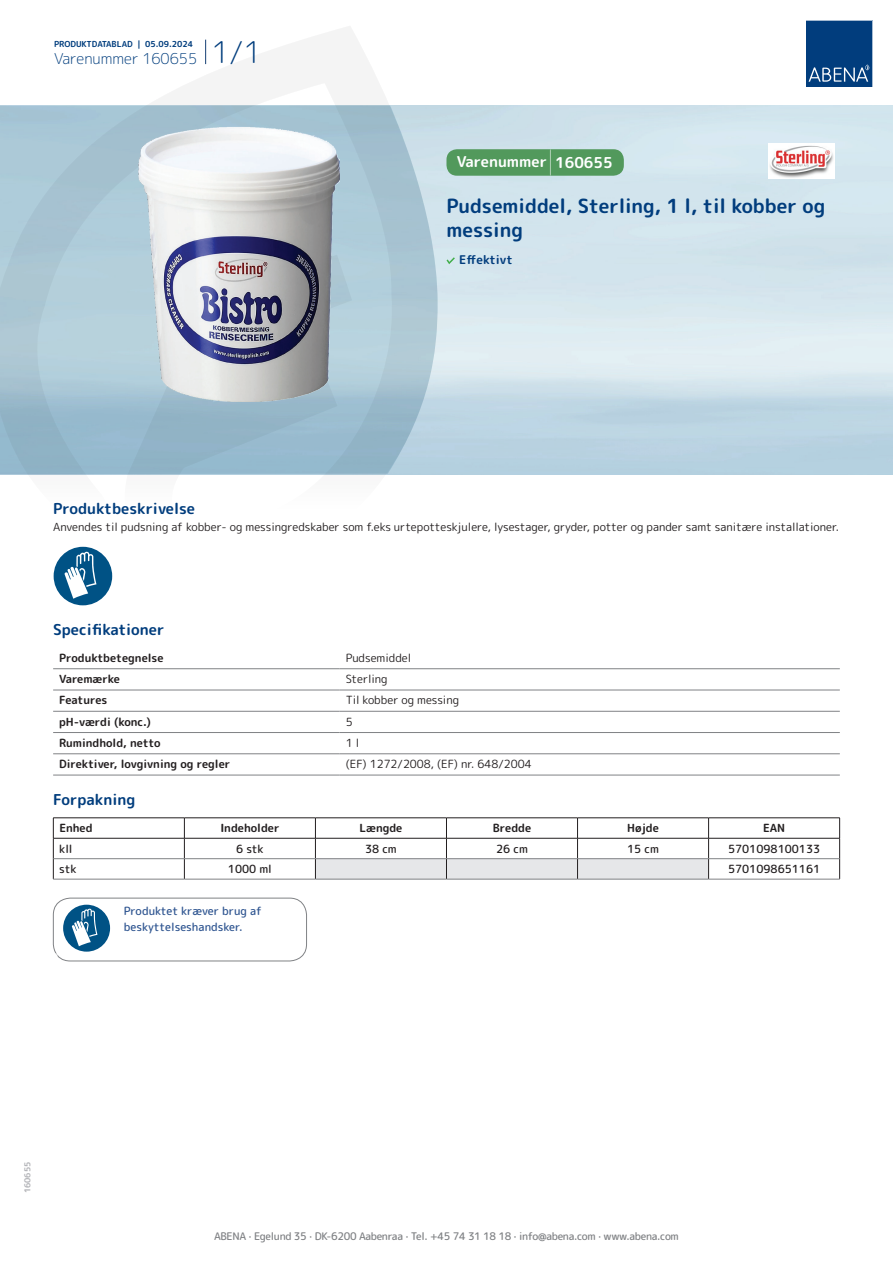
<style>
.page{position:relative;width:893px;height:1263px;background:#fff}
.page>*{position:absolute;margin:0;border:0;box-sizing:border-box;transform-origin:0 0}
.t1{font:700 19.5px/24px "Rounded Mplus 1 c";color:#013d7d}
.t2{font:700 15px "Rounded Mplus 1 c";color:#013d7d}
.t3{font:300 15px "Rounded Mplus 1 c";color:#013d7d}
.t4{font:700 15px "Rounded Mplus 1 c";color:#fff}
.t5{font:700 12px "Rounded Mplus 1 c";color:#013d7d}
.t6{font:11.25px "Rounded Mplus 1 c";color:#231f20}
.t7{font:700 11.25px "Rounded Mplus 1 c";color:#231f20}
.t8{font:500 11.25px "Rounded Mplus 1 c";color:#231f20}
.t9{font:500 11.25px/16.5px "Rounded Mplus 1 c";color:#305691}
.t10{font:500 10.5px "Rounded Mplus 1 c";letter-spacing:-.03em;color:#808285}
.t11{font:700 10.5px "Rounded Mplus 1 c";color:#fff}
.t12{font:700 8.25px "Rounded Mplus 1 c";color:#013d7d}
.t13{font:700 8.25px "Rounded Mplus 1 c";color:#b2b3b7}
.s1{font-size:30px}
.s2{font-size:25.5px}
</style>
<div class="page">
<svg style="left:0;top:26px;width:439px;height:580px"></svg>
<svg style="left:0;top:106px;width:438px;height:368px;background:#a6c4d3"></svg>
<svg style="left:205px;top:40px;width:1px;height:24px"></svg>
<svg style="left:806px;top:20px;width:67px;height:67px;background:#144b86"></svg>
<img style="left:139px;top:127px;width:200px;height:275px">
<div style="left:54px;top:547px;width:58px;height:58px;background:#005285;border-radius:50%"></div>
<svg style="left:65px;top:552px;width:31px;height:47px"></svg>
<hr style="left:53px;top:668px;width:287px;height:1px;background:#808285">
<hr style="left:340px;top:668px;width:500px;height:1px;background:#808285">
<hr style="left:53px;top:690px;width:287px;height:1px;background:#808285">
<hr style="left:340px;top:690px;width:500px;height:1px;background:#808285">
<hr style="left:53px;top:711px;width:287px;height:1px;background:#808285">
<hr style="left:340px;top:711px;width:500px;height:1px;background:#808285">
<hr style="left:53px;top:732px;width:287px;height:1px;background:#808285">
<hr style="left:340px;top:732px;width:500px;height:1px;background:#808285">
<hr style="left:53px;top:753px;width:287px;height:1px;background:#808285">
<hr style="left:340px;top:753px;width:500px;height:1px;background:#808285">
<hr style="left:53px;top:775px;width:287px;height:1px;background:#808285">
<hr style="left:340px;top:775px;width:500px;height:1px;background:#808285">
<hr style="left:53px;top:817px;width:131px;height:1px;background:#231f20">
<hr style="left:184px;top:817px;width:131px;height:1px;background:#231f20">
<hr style="left:315px;top:817px;width:131px;height:1px;background:#231f20">
<hr style="left:446px;top:817px;width:131px;height:1px;background:#231f20">
<hr style="left:577px;top:817px;width:132px;height:1px;background:#231f20">
<hr style="left:709px;top:817px;width:131px;height:1px;background:#231f20">
<hr style="left:53px;top:838px;width:131px;height:1px;background:#231f20">
<hr style="left:184px;top:838px;width:131px;height:1px;background:#231f20">
<hr style="left:709px;top:838px;width:131px;height:1px;background:#231f20">
<svg style="left:53px;top:818px;width:1px;height:61px"></svg>
<svg style="left:184px;top:818px;width:1px;height:61px"></svg>
<svg style="left:315px;top:818px;width:394px;height:61px"></svg>
<svg style="left:839px;top:818px;width:1px;height:61px"></svg>
<hr style="left:54px;top:858px;width:130px;height:1px;background:#808285">
<hr style="left:184px;top:858px;width:131px;height:1px;background:#808285">
<hr style="left:315px;top:858px;width:131px;height:1px;background:#808285">
<hr style="left:446px;top:858px;width:131px;height:1px;background:#808285">
<hr style="left:577px;top:858px;width:132px;height:1px;background:#808285">
<hr style="left:709px;top:858px;width:130px;height:1px;background:#808285">
<hr style="left:53px;top:879px;width:131px;height:1px;background:#808285">
<hr style="left:184px;top:879px;width:131px;height:1px;background:#808285">
<hr style="left:315px;top:879px;width:131px;height:1px;background:#808285">
<hr style="left:446px;top:879px;width:131px;height:1px;background:#808285">
<hr style="left:577px;top:879px;width:132px;height:1px;background:#808285">
<hr style="left:709px;top:879px;width:131px;height:1px;background:#808285">
<div style="left:63px;top:905px;width:47px;height:47px;background:#005285;border-radius:50%"></div>
<svg style="left:72px;top:909px;width:25px;height:37px"></svg>
<div style="left:53px;top:898px;width:254px;height:63px;border:1px solid #808285;border-radius:17px"></div>
<svg style="left:446px;top:257px;width:9px;height:7px"></svg>
<div style="left:446px;top:149px;width:178px;height:27px;background:#52995c;border-radius:10px"></div>
<img style="left:769px;top:145px;width:65px;height:34px">
<p class="t12" style="left:54px;top:38px;width:141px">PRODUKTDATABLAD | 05.09.2024</p>
<h2 class="t3" style="left:54px;top:48px;width:209px">Varenummer 160655 <span class="s1">1/1</span></h2>
<h2 class="t4" style="left:457px;top:151px;width:157px">Varenummer <span class="s2">|</span> 160655</h2>
<h1 class="t1" style="left:446px;top:194px;width:380px">Pudsemiddel, Sterling, 1 l, til kobber og messing</h1>
<p class="t5" style="left:459px;top:251px;width:55px">Effektivt</p>
<h2 class="t2" style="left:53px;top:498px;width:143px">Produktbeskrivelse</h2>
<p class="t6" style="left:53px;top:518px;width:787px">Anvendes til pudsning af kobber- og messingredskaber som f.eks urtepotteskjulere, lysestager, gryder, potter og pander samt sanitære installationer.</p>
<h2 class="t2" style="left:53px;top:619px;width:113px">Specifikationer</h2>
<p class="t7" style="left:59px;top:650px;width:106px">Produktbetegnelse</p>
<p class="t6" style="left:346px;top:650px;width:67px">Pudsemiddel</p>
<p class="t7" style="left:59px;top:671px;width:62px">Varemærke</p>
<p class="t6" style="left:346px;top:671px;width:43px">Sterling</p>
<p class="t7" style="left:59px;top:692px;width:50px">Features</p>
<p class="t6" style="left:346px;top:692px;width:115px">Til kobber og messing</p>
<p class="t7" style="left:59px;top:714px;width:93px">pH-værdi (konc.)</p>
<p class="t6" style="left:346px;top:714px;width:8px">5</p>
<p class="t7" style="left:59px;top:735px;width:103px">Rumindhold, netto</p>
<p class="t6" style="left:346px;top:735px;width:15px">1 l</p>
<p class="t7" style="left:59px;top:756px;width:173px">Direktiver, lovgivning og regler</p>
<p class="t6" style="left:346px;top:756px;width:188px">(EF) 1272/2008, (EF) nr. 648/2004</p>
<h2 class="t2" style="left:53px;top:789px;width:84px">Forpakning</h2>
<p class="t7" style="left:59px;top:820px;width:35px">Enhed</p>
<p class="t7" style="left:220px;top:820px;width:61px">Indeholder</p>
<p class="t7" style="left:359px;top:820px;width:44px">Længde</p>
<p class="t7" style="left:493px;top:820px;width:40px">Bredde</p>
<p class="t7" style="left:627px;top:820px;width:33px">Højde</p>
<p class="t7" style="left:763px;top:820px;width:24px">EAN</p>
<p class="t8" style="left:59px;top:840px;width:15px">kll</p>
<p class="t8" style="left:236px;top:840px;width:29px">6 stk</p>
<p class="t8" style="left:365px;top:840px;width:33px">38 cm</p>
<p class="t8" style="left:496px;top:840px;width:33px">26 cm</p>
<p class="t8" style="left:627px;top:840px;width:33px">15 cm</p>
<p class="t8" style="left:728px;top:840px;width:94px">5701098100133</p>
<p class="t8" style="left:59px;top:861px;width:19px">stk</p>
<p class="t8" style="left:228px;top:861px;width:45px">1000 ml</p>
<p class="t8" style="left:728px;top:861px;width:94px">5701098651161</p>
<p class="t9" style="left:124px;top:902px;width:139px">Produktet kræver brug af beskyttelseshandsker.</p>
<p class="t11" style="left:53px;top:950px;width:7px">*</p>
<p class="t13" style="left:22px;top:1193px;width:33px;rotate:-90deg">160655</p>
<p class="t10" style="left:214px;top:1229px;width:466px">ABENA · Egelund 35 · DK-6200 Aabenraa · Tel. +45 74 31 18 18 · info@abena.com · www.abena.com</p>
</div>
